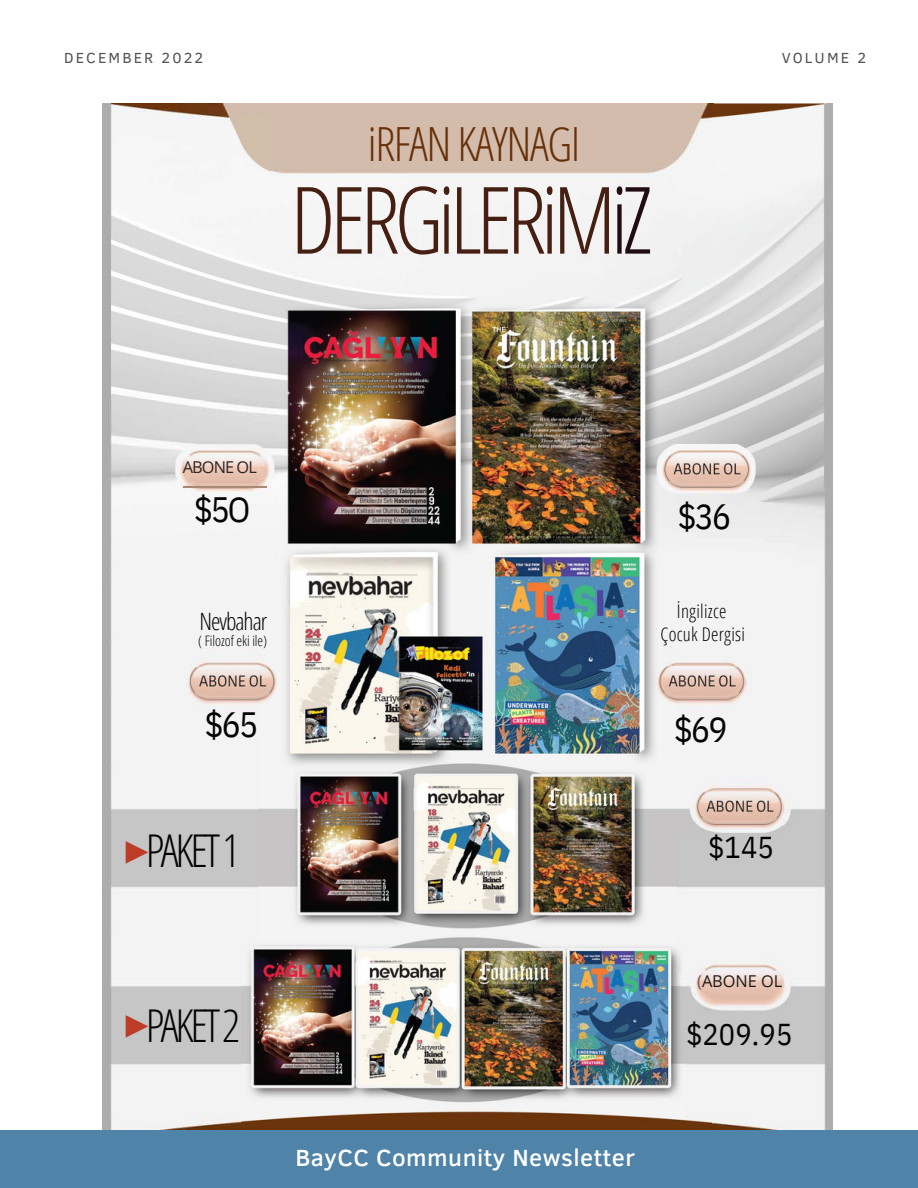
<style>
.page{position:relative;width:918px;height:1188px;background:#fff}
.page>*{position:absolute;margin:0;border:0;box-sizing:border-box;transform-origin:0 0}
.t1{font:300 93px "Open Sans Condensed";letter-spacing:-.06em;color:#451f11}
.t2{font:300 47.1px "Open Sans Condensed";letter-spacing:-.03em;color:#683008}
.t3{font:300 45.3px "Open Sans Condensed";letter-spacing:-.075em;color:#040404}
.t4{font:37.65px "Arimo";color:#bc3c28}
.t5{font:35.25px "IBM Plex Sans Cond";letter-spacing:-.05em;color:#040404}
.t6{font:30.15px "IBM Plex Sans Cond";letter-spacing:.005em;color:#040404}
.t7{font:500 24px "Clear Sans";letter-spacing:.02em;color:#fffefe}
.t8{font:300 23.85px "Open Sans Condensed";letter-spacing:-.04em;color:#060707}
.t9{font:300 18.9px/22.6px "Open Sans Condensed";letter-spacing:.015em;color:#040404;text-align:center}
.t10{font:16.35px "Open Sans";color:#1e1b1d}
.t11{font:16.35px "Open Sans";letter-spacing:-.055em;color:#2b2524}
.t12{font:16.35px "Open Sans";color:#909c94}
.t13{font:15px "Clear Sans";letter-spacing:.14em;color:#545454}
.t14{font:300 14.4px "Open Sans Condensed";letter-spacing:-.005em;color:#060707}
.s1{color:#210c14}
.s2{font-family:"Arimo";font-weight:400;font-size:37.65px;color:#bc3c28}
.s3{color:#745850}
.s4{color:#247cbc}
</style>
<div class="page">
<img style="left:109px;top:103px;width:719px;height:1027px">
<div style="left:0;top:1130px;width:918px;height:58px;background:#4f83a8"></div>
<img style="left:231px;top:117px;width:39px;height:54px">
<hr style="left:183px;top:486px;width:84px;height:1px;background:#a88878">
<svg style="left:306px;top:622px;width:21px;height:1px"></svg>
<img style="left:305px;top:577px;width:111px;height:24px">
<p class="t13" style="left:64px;top:47px;width:141px">DECEMBER 2022</p>
<p class="t13" style="left:782px;top:47px;width:86px">VOLUME 2</p>
<h2 class="t2" style="left:368px;top:111px;width:214px">iRFAN KAYNAGI</h2>
<h1 class="t1" style="left:290px;top:154px;width:363px">DERGiLERiM<span class="s1">iZ</span></h1>
<p class="t11" style="left:183px;top:455px;width:76px">ABONE OL</p>
<h3 class="t5" style="left:194px;top:486px;width:58px">$5O</h3>
<p class="t8" style="left:199px;top:605px;width:69px">Nevbahar</p>
<p class="t14" style="left:198px;top:631px;width:70px">( Filozof eki ile)</p>
<h3 class="t5" style="left:205px;top:701px;width:55px">$65</h3>
<h3 class="t3" style="left:119px;top:819px;width:123px"><span class="s2">►</span>PAKET1</h3>
<h3 class="t5" style="left:678px;top:492px;width:55px">$36</h3>
<p class="t9" style="left:661px;top:600px;width:86px">İngilizce<br>Çocuk Dergisi</p>
<h3 class="t5" style="left:674px;top:706px;width:55px">$69</h3>
<p class="t6" style="left:708px;top:828px;width:67px">$145</p>
<h3 class="t3" style="left:146px;top:993px;width:96px">PAKET2</h3>
<h3 class="t4" style="left:119px;top:1003px;width:39px">►</h3>
<p class="t12" style="left:659px;top:970px;width:8px">•</p>
<p class="t10" style="left:697px;top:970px;width:87px"><span class="s3">(</span>ABONE OL</p>
<p class="t6" style="left:652px;top:1014px;width:142px"><span class="s4">-</span> $209.95</p>
<p class="t7" style="left:295px;top:1140px;width:341px">BayCC Community Newsletter</p>
</div>
